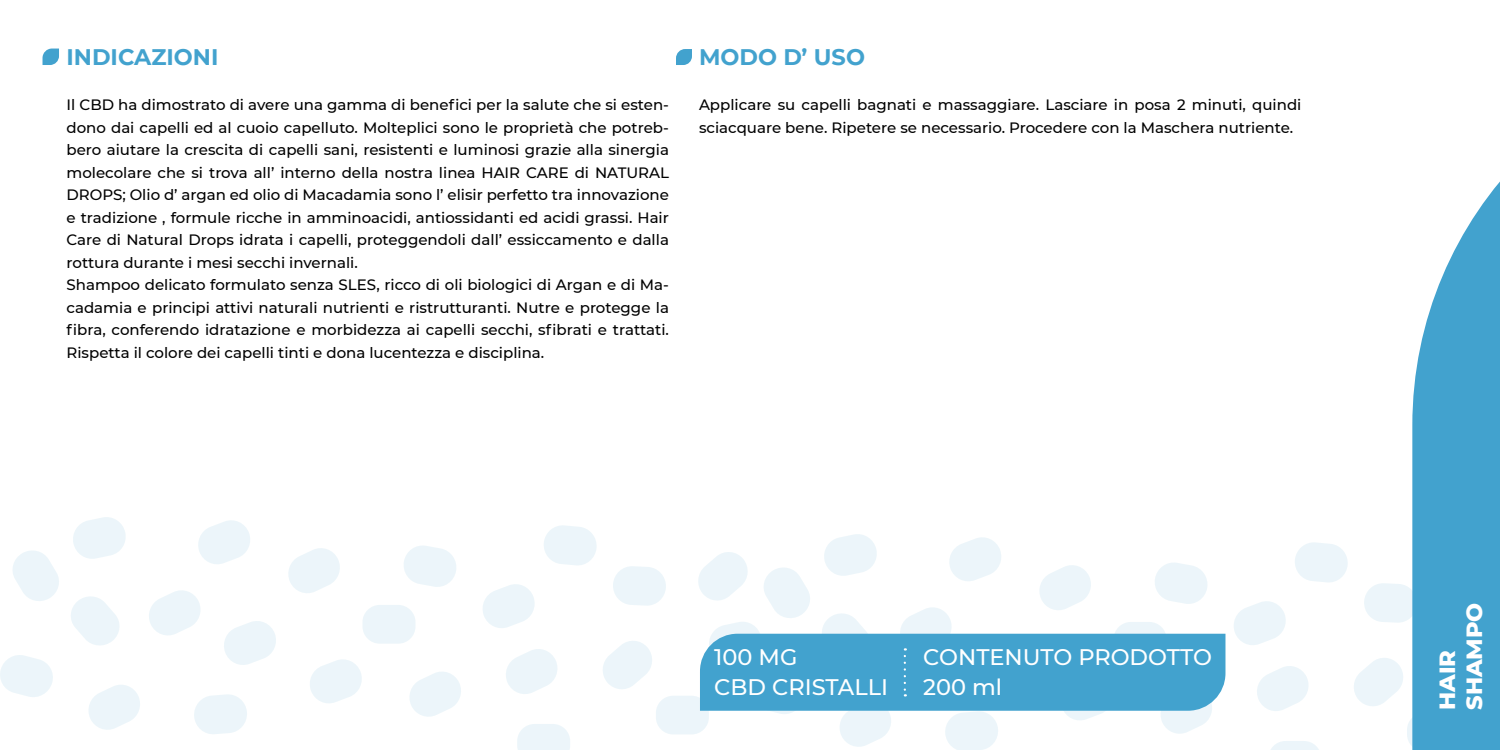
<style>
.page{position:relative;width:1500px;height:750px;background:#fff}
.page>*{position:absolute;margin:0;border:0;box-sizing:border-box;transform-origin:0 0}
.t1{font:500 22.5px/30px "Montserrat";color:#fff}
.t2{font:700 22.5px "Montserrat";color:#42a2ce}
.t3{font:800 22.5px/27px "Montserrat";color:#fff}
.t4{font:500 15px/22.5px "Montserrat";color:#000}
</style>
<div class="page">
<svg style="left:0;top:517px;width:749px;height:233px"></svg>
<svg style="left:749px;top:534px;width:663px;height:216px"></svg>
<svg style="left:1412px;top:181px;width:88px;height:569px;background:#5fb0d5"></svg>
<svg style="left:43px;top:49px;width:16px;height:16px"></svg>
<svg style="left:676px;top:49px;width:16px;height:16px"></svg>
<div style="left:700px;top:634px;width:525px;height:77px;background:#42a2ce"></div>
<h1 class="t2" style="left:67px;top:41px;width:153px">INDICAZIONI</h1>
<p class="t4" style="left:67px;top:93px;width:604px">Il CBD ha dimostrato di avere una gamma di benefici per la salute che si esten&shy;dono dai capelli ed al cuoio capelluto. Molteplici sono le proprietà che potreb&shy;bero aiutare la crescita di capelli sani, resistenti e luminosi grazie alla sinergia molecolare che si trova all’ interno della nostra linea HAIR CARE di NATURAL DROPS; Olio d’ argan ed olio di Macadamia sono l’ elisir perfetto tra innovazione e tradizione , formule ricche in amminoacidi, antiossidanti ed acidi grassi. Hair Care di Natural Drops idrata i capelli, proteggendoli dall’ essiccamento e dalla rottura durante i mesi secchi invernali.<br>Shampoo delicato formulato senza SLES, ricco di oli biologici di Argan e di Ma&shy;cadamia e principi attivi naturali nutrienti e ristrutturanti. Nutre e protegge la fibra, conferendo idratazione e morbidezza ai capelli secchi, sfibrati e trattati.<br>Rispetta il colore dei capelli tinti e dona lucentezza e disciplina.</p>
<h1 class="t2" style="left:699px;top:41px;width:168px">MODO D’ USO</h1>
<p class="t4" style="left:699px;top:93px;width:604px">Applicare su capelli bagnati e massaggiare. Lasciare in posa 2 minuti, quindi sciacquare bene. Ripetere se necessario. Procedere con la Maschera nutriente.</p>
<h1 class="t1" style="left:714px;top:641px;width:175px">100 MG<br>CBD CRISTALLI</h1>
<h1 class="t1" style="left:923px;top:641px;width:290px">CONTENUTO PRODOTTO<br>200 ml</h1>
<h1 class="t3" style="left:1432px;top:710px;width:109px;rotate:-90deg">HAIR<br>SHAMPO</h1>
</div>
